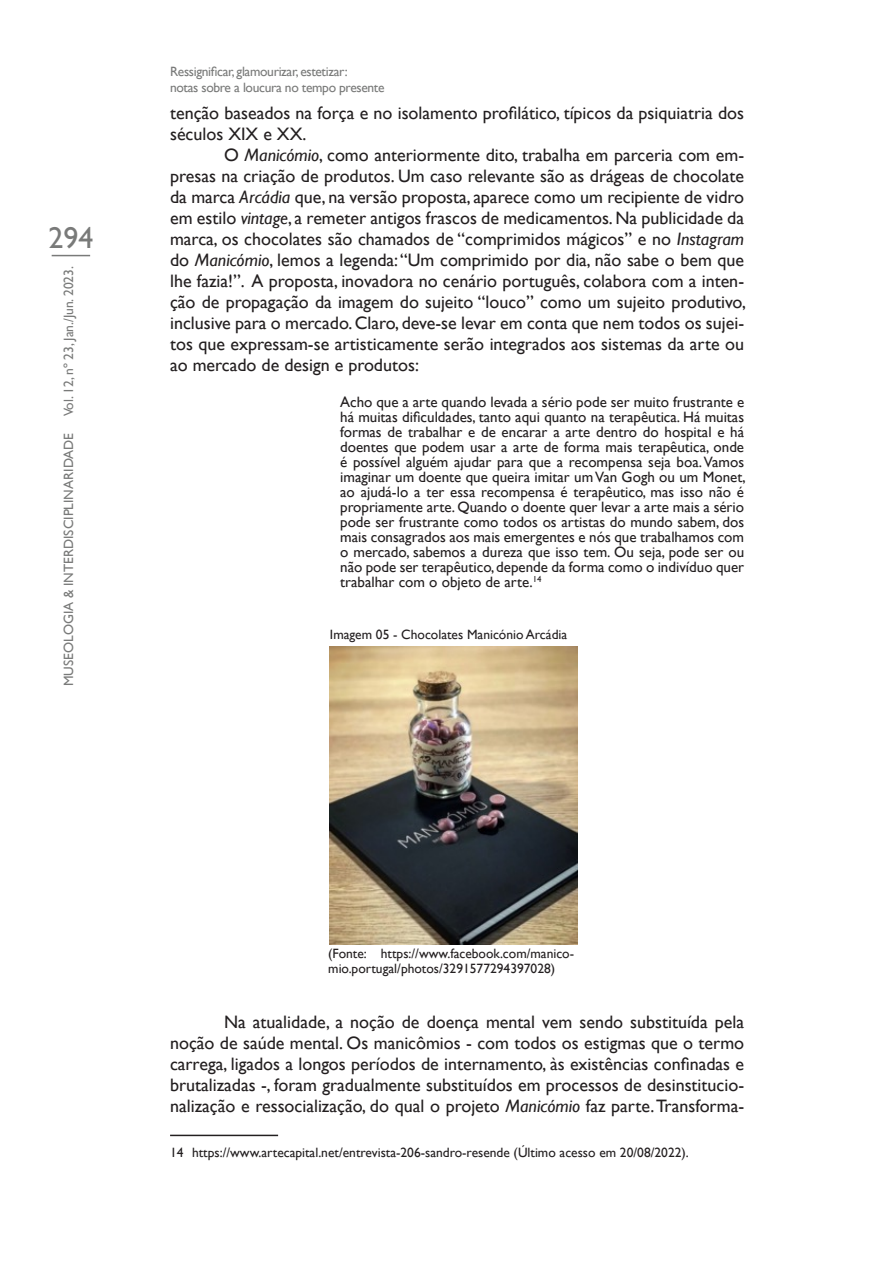
<style>
.page{position:relative;width:893px;height:1263px;background:#fff}
.page>*{position:absolute;margin:0;border:0;box-sizing:border-box;transform-origin:0 0}
.t1{font:30px "Gill Sans";color:#797a79}
.t2{font:18px/21px "Gill Sans";color:#231f20;text-align:justify}
.t3{font:15px/15px "Gill Sans";color:#231f20;text-align:justify}
.Museologia_Pamela{font:13.5px/15px "Gill Sans";color:#231f20}
.rodapé_museu_Pamela{font:13.5px "Gill Sans";color:#231f20}
.t4{font:13.5px/16.2px "Gill Sans";letter-spacing:-.025em;color:#797a79}
.t5{font:13.5px "Gill Sans";color:#797a79}
.s1{font-style:italic}
</style>
<div class="page">
<hr style="left:52px;top:255px;width:38px;height:1px;background:#797a79">
<hr style="left:170px;top:1135px;width:108px;height:1px;background:#231f20">
<img style="left:330px;top:646px;width:247px;height:299px">
<h1 class="t1" style="left:48px;top:221px;width:46px">294</h1>
<p class="t5" style="left:61px;top:686px;width:421px;rotate:-90deg">MUSEOLOGIA &amp; INTERDISCIPLINARIDADE Vol. 12, nº 23, Jan./Jun. 2023.</p>
<p class="t4" style="left:170px;top:64px;width:216px">Ressignificar, glamourizar, estetizar:<br>notas sobre a loucura no tempo presente</p>
<p class="t2" style="left:170px;top:103px;width:576px">tenção baseados na força e no isolamento profilático, típicos da psiquiatria dos séculos XIX e XX.</p>
<p class="t2" style="left:170px;top:145px;width:577px;text-indent:54px">O <span class="s1">Manicómio</span>, como anteriormente dito, trabalha em parceria com em&shy;presas na criação de produtos. Um caso relevante são as drágeas de chocolate da marca <span class="s1">Arcádia</span> que, na versão proposta, aparece como um recipiente de vidro em estilo <span class="s1">vintage</span>, a remeter antigos frascos de medicamentos. Na publicidade da marca, os chocolates são chamados de “comprimidos mágicos” e no <span class="s1">Instagram </span>do <span class="s1">Manicómio</span>, lemos a legenda: “Um comprimido por dia, não sabe o bem que lhe fazia!”. A proposta, inovadora no cenário português, colabora com a inten&shy;ção de propagação da imagem do sujeito “louco” como um sujeito produtivo, inclusive para o mercado. Claro, deve-se levar em conta que nem todos os sujei&shy;tos que expressam-se artisticamente serão integrados aos sistemas da arte ou ao mercado de design e produtos:</p>
<p class="t3" style="left:340px;top:394px;width:407px">Acho que a arte quando levada a sério pode ser muito frustrante e há muitas dificuldades, tanto aqui quanto na terapêutica. Há muitas formas de trabalhar e de encarar a arte dentro do hospital e há doentes que podem usar a arte de forma mais terapêutica, onde é possível alguém ajudar para que a recompensa seja boa. Vamos imaginar um doente que queira imitar um Van Gogh ou um Monet, ao ajudá-lo a ter essa recompensa é terapêutico, mas isso não é propriamente arte. Quando o doente quer levar a arte mais a sério pode ser frustrante como todos os artistas do mundo sabem, dos mais consagrados aos mais emergentes e nós que trabalhamos com o mercado, sabemos a dureza que isso tem. Ou seja, pode ser ou não pode ser terapêutico, depende da forma como o indivíduo quer trabalhar com o objeto de arte.<sup>14</sup></p>
<p class="Museologia_Pamela" style="left:330px;top:627px;width:239px">Imagem 05 - Chocolates Manicónio Arcádia</p>
<p class="Museologia_Pamela" style="left:328px;top:946px;width:247px">(Fonte: https://www.facebook.com/manico&shy;mio.portugal/photos/3291577294397028)</p>
<p class="t2" style="left:170px;top:1012px;width:576px;text-indent:54px">Na atualidade, a noção de doença mental vem sendo substituída pela noção de saúde mental. Os manicômios - com todos os estigmas que o termo carrega, ligados a longos períodos de internamento, às existências confinadas e brutalizadas -, foram gradualmente substituídos em processos de desinstitucio&shy;nalização e ressocialização, do qual o projeto <span class="s1">Manicómio</span> faz parte. Transforma-</p>
<p class="rodapé_museu_Pamela" style="left:170px;top:1144px;width:520px">14 https://www.artecapital.net/entrevista-206-sandro-resende (Último acesso em 20/08/2022).</p>
</div>
